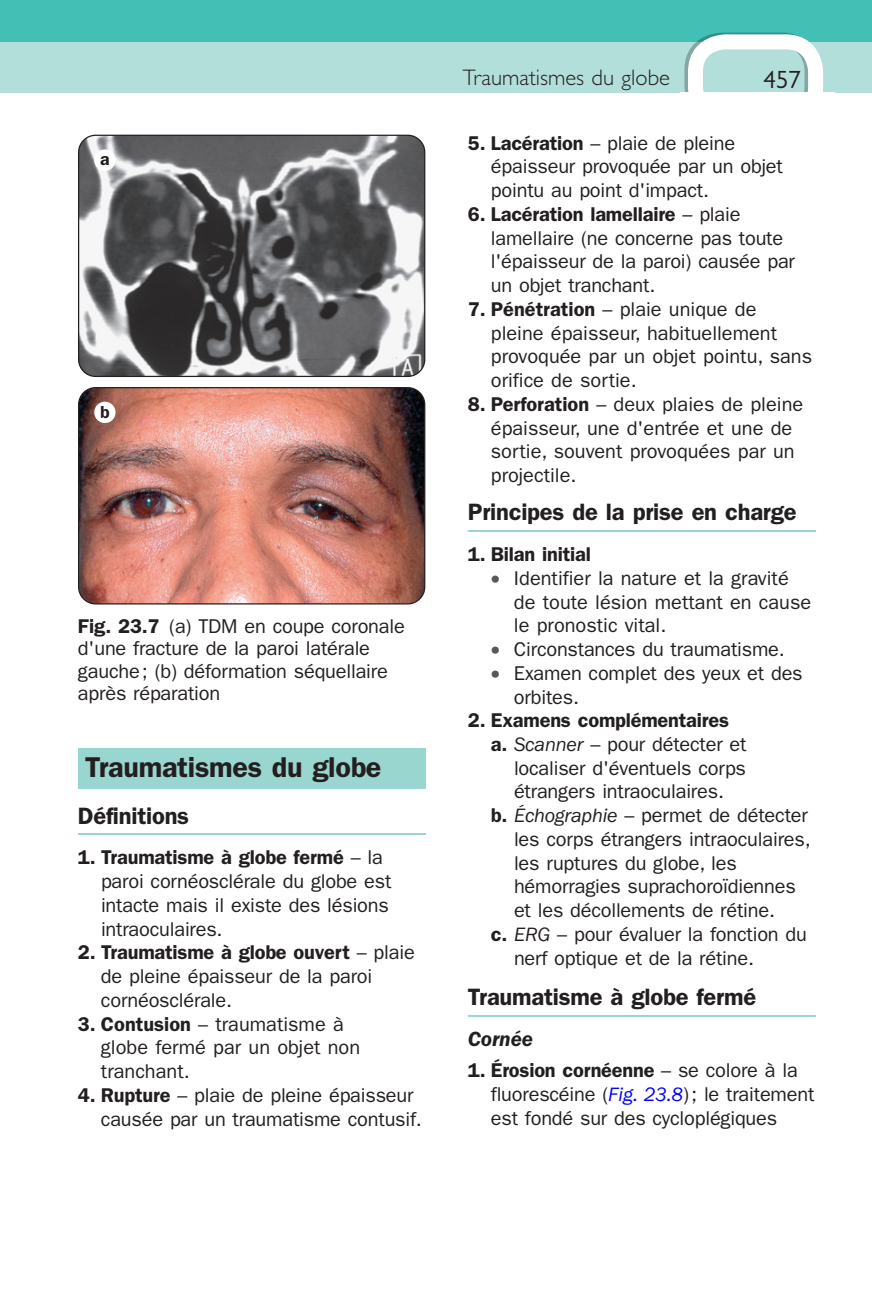
<style>
.page{position:relative;width:872px;height:1304px;background:#fff}
.page>*{position:absolute;margin:0;border:0;box-sizing:border-box;transform-origin:0 0}
.t1{font:600 28.75px "Franklin Gothic";letter-spacing:-.01em;color:#231f20}
.t2{font:25px "Gill Sans";color:#231f20}
.t3{font:600 23.75px "Franklin Gothic";letter-spacing:-.01em;color:#231f20}
.t4{font:300 22.5px "Gill Sans";color:#231f20}
.t5{font:italic 600 21.25px "Franklin Gothic";letter-spacing:-.01em;color:#231f20}
.t6{font:20px/23.8px "Franklin Gothic";letter-spacing:-.01em;color:#231f20}
.t7{font:600 20px "Franklin Gothic";letter-spacing:-.01em;color:#231f20}
.t8{font:600 17.5px "Franklin Gothic";color:#231f20}
.s1{font-weight:600}
.s2{color:#57585a}
.s3{font-style:italic}
.s4{font-style:italic;color:#00f}
</style>
<div class="page">
<div style="left:0;top:0;width:872px;height:92px;background:#43bfb5"></div>
<div style="left:0;top:42px;width:872px;height:50px;background:#b2dfda"></div>
<svg style="left:684px;top:33px;width:139px;height:59px"></svg>
<div style="left:78px;top:748px;width:347px;height:40px;background:#99d6d0"></div>
<hr style="left:78px;top:833px;width:347px;height:2px;background:#99d6d0">
<hr style="left:468px;top:530px;width:347px;height:2px;background:#99d6d0">
<hr style="left:468px;top:1015px;width:347px;height:2px;background:#99d6d0">
<img style="left:79px;top:135px;width:346px;height:241px">
<div style="left:78px;top:135px;width:347px;height:242px;border:1px solid #231f20;border-radius:17px"></div>
<img style="left:79px;top:388px;width:346px;height:215px">
<div style="left:78px;top:387px;width:347px;height:218px;border:1px solid #231f20;border-radius:17px"></div>
<div style="left:94px;top:149px;width:22px;height:22px;background:#fff;border-radius:50%"></div>
<div style="left:94px;top:402px;width:22px;height:21px;background:#fff;border-radius:50%"></div>
<p class="t8" style="left:100px;top:149px;width:11px">a</p>
<p class="t8" style="left:100px;top:401px;width:11px">b</p>
<p class="t6" style="left:78px;top:615px;width:328px;line-height:22.5px"><span class="s1">Fig. 23.7</span> (a) TDM en coupe coronale d'une fracture de la paroi latérale gauche ; (b) déformation séquellaire après réparation</p>
<h1 class="t1" style="left:85px;top:750px;width:298px">Traumatismes du globe</h1>
<p class="t3" style="left:78px;top:801px;width:113px">Définitions</p>
<p class="t6" style="left:101px;top:846px;width:292px;text-indent:-23px"><span class="s1">1. Traumatisme à globe fermé</span> – la paroi cornéosclérale du globe est intacte mais il existe des lésions intraoculaires.</p>
<p class="t6" style="left:101px;top:941px;width:315px;text-indent:-23px"><span class="s1">2. Traumatisme à globe ouvert</span> – plaie de pleine épaisseur de la paroi cornéosclérale.</p>
<p class="t6" style="left:101px;top:1012px;width:261px;text-indent:-23px"><span class="s1">3. Contusion</span> – traumatisme à globe fermé par un objet non tranchant.</p>
<p class="t6" style="left:101px;top:1083px;width:322px;text-indent:-23px"><span class="s1">4. Rupture</span> – plaie de pleine épaisseur causée par un traumatisme contusif.</p>
<p class="t4" style="left:463px;top:65px;width:209px">Traumatismes du globe</p>
<p class="t2" style="left:763px;top:65px;width:39px">457</p>
<p class="t6" style="left:491px;top:131px;width:293px;text-indent:-23px"><span class="s1">5. Lacération</span> – plaie de pleine épaisseur provoquée par un objet pointu au point d'impact.</p>
<p class="t6" style="left:491px;top:202px;width:305px;text-indent:-23px"><span class="s1">6. Lacération lamellaire</span> – plaie lamellaire (ne concerne pas toute l'épaisseur de la paroi) causée par un objet tranchant.</p>
<p class="t6" style="left:491px;top:297px;width:323px;text-indent:-23px"><span class="s1">7. Pénétration</span> – plaie unique de pleine épaisseur, habituellement provoquée par un objet pointu, sans orifice de sortie.</p>
<p class="t6" style="left:491px;top:392px;width:314px;text-indent:-23px"><span class="s1">8. Perforation</span> – deux plaies de pleine épaisseur, une d'entrée et une de sortie, souvent provoquées par un projectile.</p>
<p class="t3" style="left:468px;top:498px;width:330px">Principes de la prise en charge</p>
<p class="t7" style="left:468px;top:542px;width:125px">1. Bilan initial</p>
<p class="t6" style="left:514px;top:566px;width:299px;text-indent:-23px"><span class="s2">•</span> Identifier la nature et la gravité de toute lésion mettant en cause le pronostic vital.</p>
<p class="t6" style="left:491px;top:637px;width:295px"><span class="s2">•</span> Circonstances du traumatisme.</p>
<p class="t6" style="left:514px;top:661px;width:290px;text-indent:-23px"><span class="s2">•</span> Examen complet des yeux et des orbites.</p>
<p class="t7" style="left:468px;top:709px;width:263px">2. Examens complémentaires</p>
<p class="t6" style="left:491px;top:732px;width:257px"><span class="s1">a.</span> <span class="s3">Scanner</span> – pour détecter et</p>
<p class="t6" style="left:514px;top:756px;width:233px">localiser d'éventuels corps</p>
<p class="t6" style="left:514px;top:780px;width:211px">étrangers intraoculaires.</p>
<p class="t6" style="left:491px;top:804px;width:318px"><span class="s1">b.</span> <span class="s3">Échographie</span> – permet de détecter</p>
<p class="t6" style="left:514px;top:827px;width:298px">les corps étrangers intraoculaires,</p>
<p class="t6" style="left:514px;top:851px;width:224px">les ruptures du globe, les</p>
<p class="t6" style="left:514px;top:875px;width:283px">hémorragies suprachoroïdiennes</p>
<p class="t6" style="left:514px;top:899px;width:262px">et les décollements de rétine.</p>
<p class="t6" style="left:491px;top:922px;width:317px"><span class="s1">c.</span> <span class="s3">ERG</span> – pour évaluer la fonction du</p>
<p class="t6" style="left:514px;top:946px;width:241px">nerf optique et de la rétine.</p>
<p class="t3" style="left:468px;top:983px;width:290px">Traumatisme à globe fermé</p>
<p class="t5" style="left:468px;top:1027px;width:66px">Cornée</p>
<p class="t6" style="left:491px;top:1058px;width:325px;text-indent:-23px"><span class="s1">1. Érosion cornéenne</span> – se colore à la fluorescéine ( <span class="s4">Fig. 23.8</span> ) ; le traitement est fondé sur des cycloplégiques</p>
</div>
